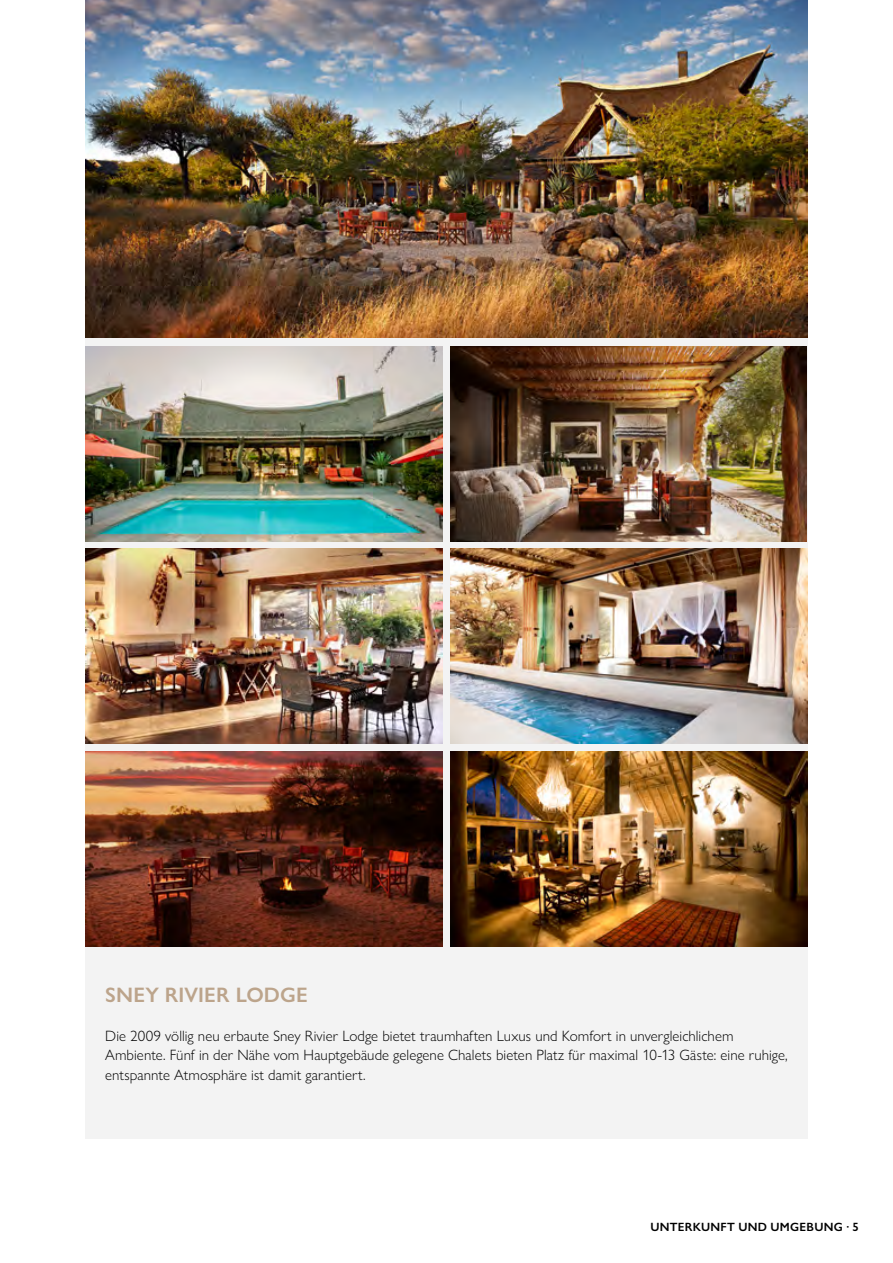
<style>
.page{position:relative;width:893px;height:1263px;background:#fff}
.page>*{position:absolute;margin:0;border:0;box-sizing:border-box;transform-origin:0 0}
.t1{font:600 21px "Gill Sans Nova";letter-spacing:.005em;color:#bca48b}
.t2{font:300 15px/19.5px "Gill Sans Nova";letter-spacing:.005em;color:#000}
.t3{font:600 12px "Gill Sans Nova";letter-spacing:.03em;color:#000}
</style>
<div class="page">
<div style="left:85px;top:0;width:723px;height:1138px;background:#f3f3f3"></div>
<img style="left:450px;top:346px;width:356px;height:195px">
<img style="left:450px;top:752px;width:358px;height:195px">
<img style="left:450px;top:549px;width:358px;height:195px">
<img style="left:85px;top:752px;width:358px;height:195px">
<img style="left:85px;top:0;width:723px;height:338px">
<img style="left:85px;top:549px;width:358px;height:195px">
<img style="left:85px;top:346px;width:358px;height:195px">
<h1 class="t1" style="left:105px;top:981px;width:202px">SNEY RIVIER LODGE</h1>
<p class="t2" style="left:105px;top:1026px;width:684px">Die 2009 völlig neu erbaute Sney Rivier Lodge bietet traumhaften Luxus und Komfort in unvergleichlichem<br>Ambiente. Fünf in der Nähe vom Hauptgebäude gelegene Chalets bieten Platz für maximal 10-13 Gäste: eine ruhige, entspannte Atmosphäre ist damit garantiert.</p>
<p class="t3" style="left:650px;top:1219px;width:60px">UNTERKUNF</p>
<p class="t3" style="left:727px;top:1219px;width:22px">T UND</p>
<p class="t3" style="left:770px;top:1219px;width:46px">UMGEBUNG</p>
<p class="t3" style="left:846px;top:1219px;width:14px">· 5</p>
</div>
